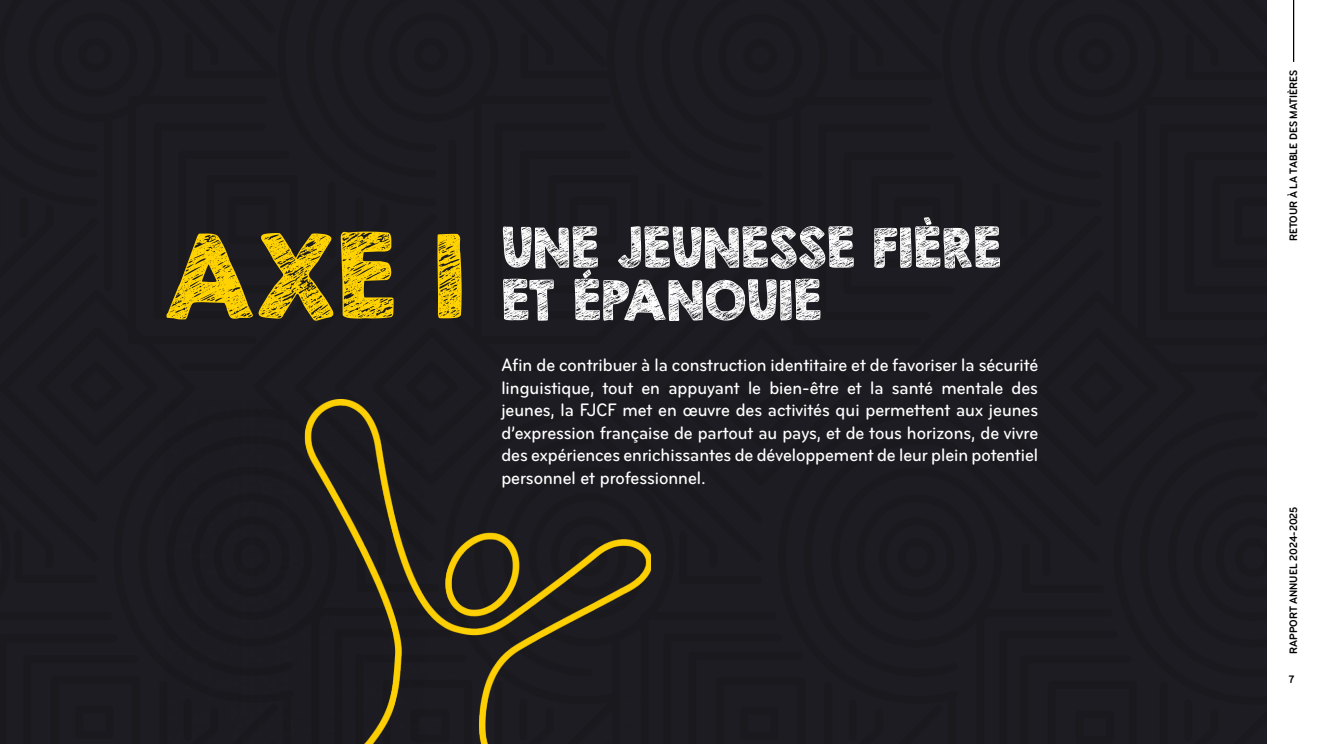
<style>
.page{position:relative;width:1323px;height:744px;background:#fff}
.page>*{position:absolute;margin:0;border:0;box-sizing:border-box;transform-origin:0 0}
.t1{font:112.5px "KG Broken Vessels Sketch";color:#ffd200}
.t2{font:53.75px/52.5px "KG Broken Vessels Sketch";color:#fff}
.t3{font:500 18.75px/22.5px "Bryant Condensed";color:#fff;text-align:justify}
.t4{font:700 11.25px "Bryant Condensed";color:#000}
</style>
<div class="page">
<div style="left:0;top:0;width:1266px;height:743px;background:#1d1c22"></div>
<div style="left:165px;top:399px;width:485px;height:344px;background:#1c1b21"></div>
<hr style="left:1292px;top:0;width:1px;height:62px;background:#000">
<h1 class="t1" style="left:164px;top:208px;width:302px">AXE 1</h1>
<h2 class="t2" style="left:501px;top:222px;width:501px">UNE JEUNESSE FIÈRE<br>ET ÉPANOUIE</h2>
<p class="t3" style="left:501px;top:354px;width:538px">Afin de contribuer à la construction identitaire et de favoriser la sécurité linguistique, tout en appuyant le bien-être et la santé mentale des jeunes, la FJCF met en œuvre des activités qui permettent aux jeunes d’expression française de partout au pays, et de tous horizons, de vivre des expériences enrichissantes de développement de leur plein potentiel personnel et professionnel.</p>
<p class="t4" style="left:1286px;top:241px;width:173px;rotate:-90deg">RETOUR À LA TABLE DES MATIÈRES</p>
<p class="t4" style="left:1286px;top:653px;width:149px;rotate:-90deg">RAPPORT ANNUEL 2024-2025</p>
<p class="t4" style="left:1288px;top:672px;width:7px">7</p>
</div>
